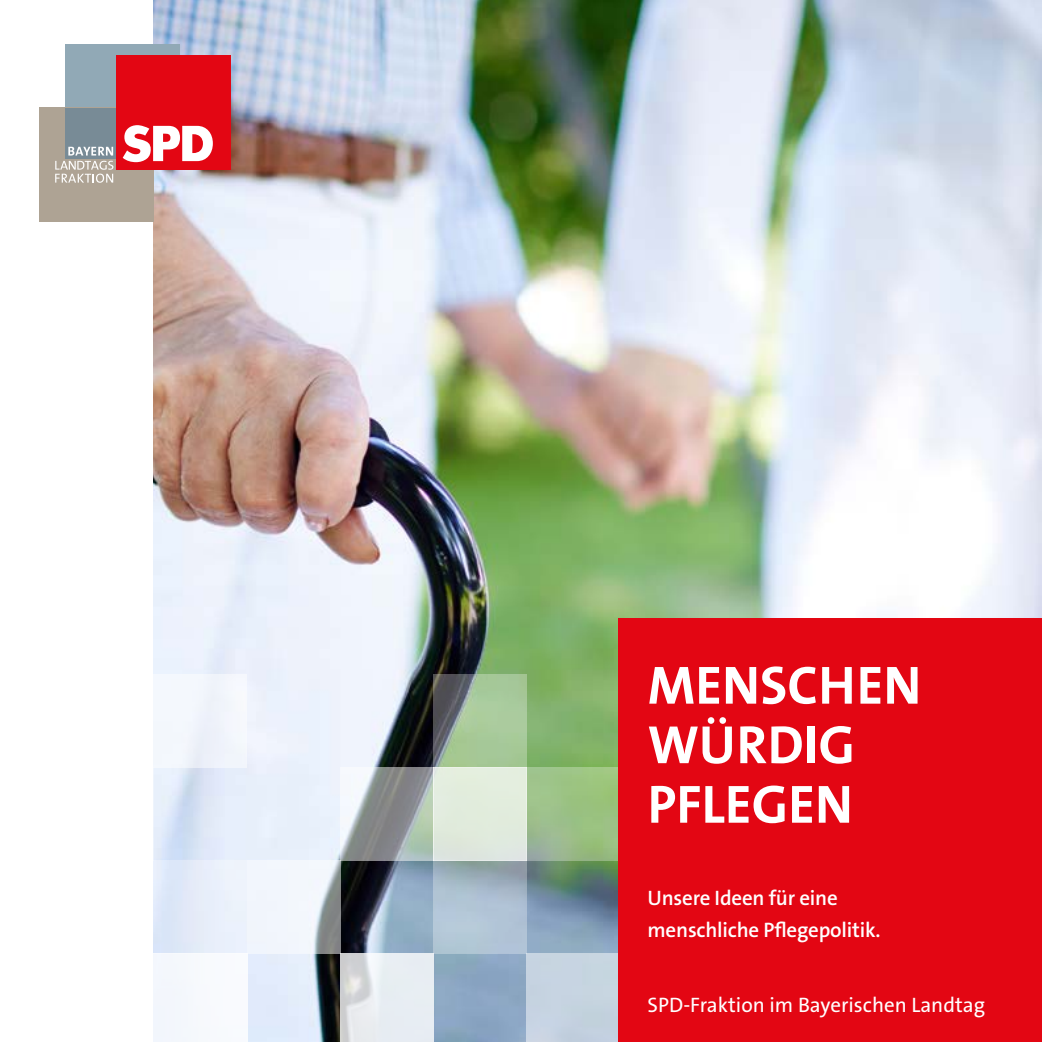
<style>
.page{position:relative;width:1042px;height:1042px;background:#fff}
.page>*{position:absolute;margin:0;border:0;box-sizing:border-box;transform-origin:0 0}
.t1{font:700 54.25px/59.5px "The Sans B7";color:#fff}
.t2{font:600 21px/31.5px "The Sans B6";letter-spacing:-.01em;color:#fff}
.t3{font:21px "The Sans B5 Plain";color:#fff}
</style>
<div class="page">
<img style="left:154px;top:0;width:888px;height:1042px">
<div style="left:149px;top:860px;width:98px;height:93px;background:linear-gradient(to right,#dde7f8,#edf2fb)"></div>
<div style="left:128px;top:953px;width:119px;height:89px;background:#f8fafd"></div>
<svg style="left:247px;top:860px;width:93px;height:93px;fill:#f2f6fc"></svg>
<svg style="left:340px;top:767px;width:93px;height:93px"></svg>
<div style="left:136px;top:674px;width:111px;height:93px;background:#f4f7fc"></div>
<svg style="left:340px;top:953px;width:93px;height:89px;background:#e3e7ec"></svg>
<svg style="left:433px;top:860px;width:93px;height:93px;background:#a9bccb"></svg>
<svg style="left:526px;top:767px;width:93px;height:93px;background:#9dbe86"></svg>
<div style="left:433px;top:767px;width:93px;height:93px;background:#e1ecdd"></div>
<svg style="left:433px;top:674px;width:93px;height:93px;background:#93ad8c"></svg>
<div style="left:526px;top:953px;width:93px;height:89px;background:#c6d4e0"></div>
<div style="left:619px;top:619px;width:423px;height:423px;background:#e30613"></div>
<div style="left:66px;top:44px;width:114px;height:64px;background:#91a9b6"></div>
<div style="left:40px;top:108px;width:114px;height:114px;background:#aea394"></div>
<div style="left:66px;top:108px;width:88px;height:50px;background:#788b96"></div>
<div style="left:116px;top:55px;width:114px;height:115px;background:#e30613"></div>
<svg style="left:123px;top:125px;width:90px;height:37px"></svg>
<svg style="left:55px;top:147px;width:58px;height:36px"></svg>
<h1 class="t1" style="left:647px;top:657px;width:275px">MENSCHEN<br>WÜRDIG<br>PFLEGEN</h1>
<p class="t2" style="left:647px;top:883px;width:235px">Unsere Ideen für eine menschliche Pflegepolitik.</p>
<p class="t3" style="left:647px;top:994px;width:339px">SPD-Fraktion im Bayerischen Landtag</p>
</div>
